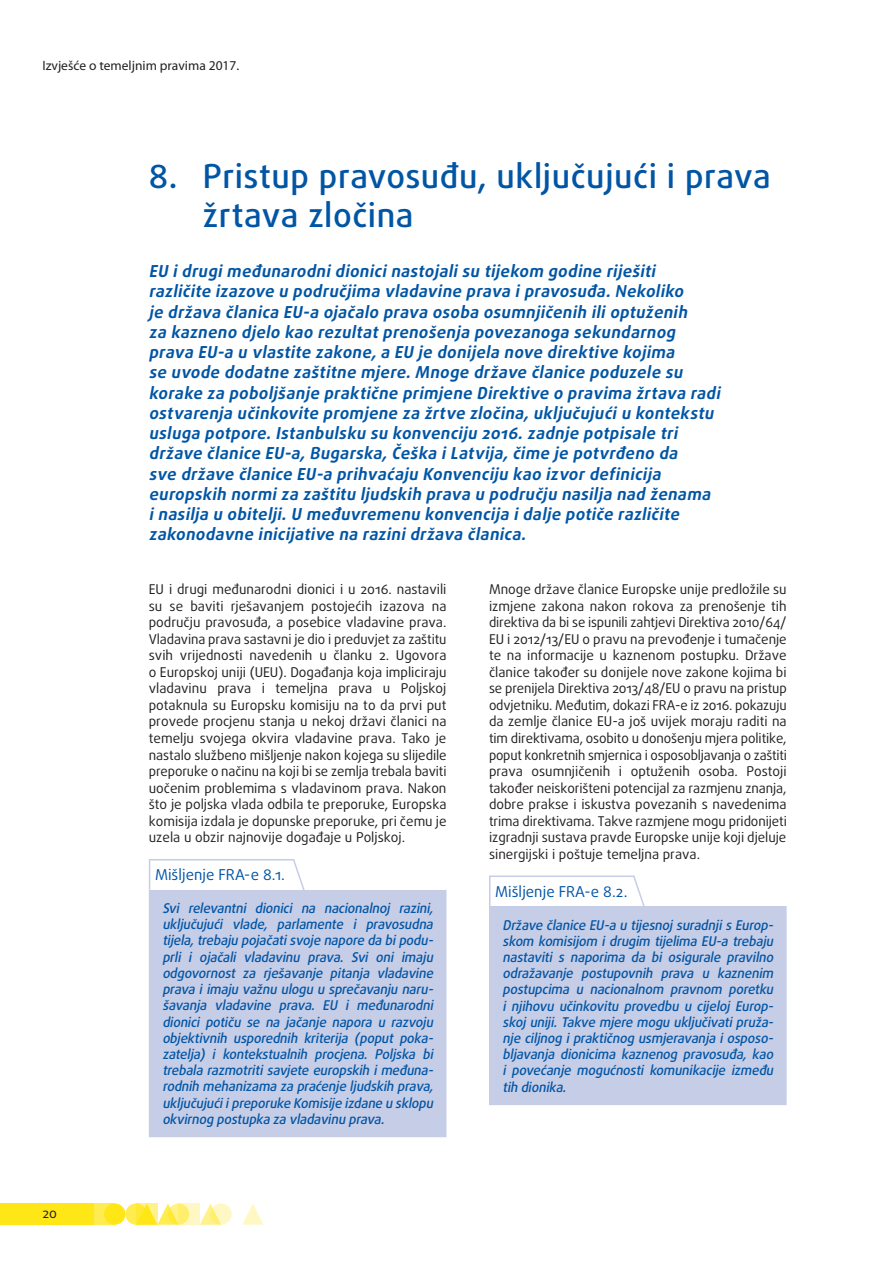
<style>
.page{position:relative;width:893px;height:1263px;background:#fff}
.page>*{position:absolute;margin:0;border:0;box-sizing:border-box;transform-origin:0 0}
.chapter_title{font:500 33px/39.6px "Daxline Pro";letter-spacing:.015em;color:#0155a5}
.intro_chapter{font:italic 700 16.5px/20.2px "Daxline Pro";letter-spacing:.025em;color:#0155a5}
.opinion_header{font:15px "Daxline Pro";color:#0155a5}
.body_text{font:13.5px/16.5px "Daxline Pro";color:#231f20;text-align:justify}
.opinion_text{font:italic 500 13.5px/16.2px "Daxline Pro";letter-spacing:-.01em;color:#0155a5;text-align:justify}
.t1{font:13.5px "Myriad Pro";color:#231f20}
</style>
<div class="page">
<svg style="left:125px;top:1203px;width:22px;height:22px"></svg>
<div style="left:94px;top:1203px;width:21px;height:22px;background:#ffec50"></div>
<div style="left:0;top:1203px;width:94px;height:22px;background:#ffe616"></div>
<svg style="left:200px;top:1203px;width:18px;height:22px"></svg>
<svg style="left:242px;top:1204px;width:21px;height:21px"></svg>
<div style="left:104px;top:1203px;width:21px;height:22px;background:#ffe616;border-radius:50%"></div>
<svg style="left:157px;top:1203px;width:18px;height:22px"></svg>
<svg style="left:168px;top:1203px;width:21px;height:22px"></svg>
<svg style="left:210px;top:1203px;width:22px;height:22px"></svg>
<svg style="left:136px;top:1203px;width:21px;height:22px"></svg>
<svg style="left:179px;top:1203px;width:21px;height:22px"></svg>
<div style="left:150px;top:890px;width:296px;height:246px;background:#c6cde7"></div>
<hr style="left:149px;top:860px;width:1px;height:30px;background:#c6cde7">
<hr style="left:149px;top:859px;width:145px;height:1px;background:#c6cde7">
<hr style="left:149px;top:890px;width:1px;height:246px;background:#c6cde7">
<hr style="left:149px;top:1136px;width:145px;height:1px;background:#c6cde7">
<hr style="left:294px;top:1136px;width:152px;height:1px;background:#c6cde7">
<div style="left:490px;top:906px;width:296px;height:198px;background:#c6cde7"></div>
<hr style="left:785px;top:906px;width:2px;height:197px;background:#c6cde7">
<svg style="left:489px;top:877px;width:1px;height:29px"></svg>
<hr style="left:489px;top:875px;width:145px;height:2px;background:#c6cde7">
<hr style="left:489px;top:906px;width:1px;height:197px;background:#c6cde7">
<hr style="left:489px;top:1103px;width:145px;height:2px;background:#c6cde7">
<hr style="left:634px;top:1103px;width:153px;height:2px;background:#c6cde7">
<svg style="left:292px;top:859px;width:13px;height:31px"></svg>
<svg style="left:632px;top:875px;width:13px;height:31px"></svg>
<p class="t1" style="left:43px;top:57px;width:198px">Izvješće o temeljnim pravima 2017.</p>
<p class="body_text" style="left:43px;top:1205px;width:16px">20</p>
<p class="chapter_title" style="left:203px;top:156px;width:569px;text-indent:-54px">8. Pristup pravosuđu, uključujući i prava žrtava zločina</p>
<p class="intro_chapter" style="left:149px;top:261px;width:577px">EU idrugimeđunarodnidionicinastojalisu tijekom godine riješiti različite izazove u područjima vladavine prava ipravosuđa.Nekoliko<br>je država članica EU-a ojačalo prava osoba osumnjičenih ilioptuženih<br>za kazneno djelo kao rezultatprenošenja povezanoga sekundarnog prava EU-a u vlastite zakone,a EU je donijela nove direktive kojima<br>se uvode dodatne zaštitne mjere.Mnoge države članice poduzele su korake za poboljšanje praktične primjene Direktive o pravima žrtava radi ostvarenja učinkovite promjene za žrtve zločina,uključujućiu kontekstu usluga potpore.Istanbulsku su konvenciju 2016.zadnje potpisale tri države članice EU-a,Bugarska,Češka iLatvija,čime je potvrđeno da<br>sve države članice EU-a prihvaćaju Konvenciju kao izvordefinicija europskih normiza zaštitu ljudskih prava u području nasilja nad ženama inasilja u obitelji.U međuvremenu konvencija idalje potiče različite zakonodavne inicijative na razinidržava članica.</p>
<p class="body_text" style="left:149px;top:581px;width:299px">EU i drugi međunarodni dionici i u 2016. nastavili su se baviti rješavanjem postojećih izazova na području pravosuđa, a posebice vladavine prava.<br>Vladavina prava sastavni je dio i preduvjet za zaštitu svih vrijednosti navedenih u članku 2. Ugovora o Europskoj uniji (UEU). Događanja koja impliciraju vladavinu prava i temeljna prava u Poljskoj potaknula su Europsku komisiju na to da prvi put provede procjenu stanja u nekoj državi članici na temelju svojega okvira vladavine prava. Tako je nastalo službeno mišljenje nakon kojega su slijedile preporuke o načinu na koji bi se zemlja trebala baviti uočenim problemima s vladavinom prava. Nakon što je poljska vlada odbila te preporuke, Europska komisija izdala je dopunske preporuke, pri čemu je uzela u obzir najnovije događaje u Poljskoj.</p>
<p class="opinion_header" style="left:155px;top:865px;width:131px">Mišljenje FRA-e 8.1.</p>
<p class="opinion_text" style="left:162px;top:900px;width:275px">Svi relevantni dionici na nacionalnoj razini, uključujući vlade, parlamente i pravosudna tijela,trebaju pojačatisvoje napore da bipodu&shy;prli i ojačali vladavinu prava. Svi oni imaju odgovornost za rješavanje pitanja vladavine prava i imaju važnu ulogu u sprečavanju naru&shy;šavanja vladavine prava. EU i međunarodni dionici potiču se na jačanje napora u razvoju objektivnih usporednih kriterija (poput poka&shy;zatelja) i kontekstualnih procjena. Poljska bi trebala razmotriti savjete europskih i međuna&shy;rodnih mehanizama za praćenje ljudskih prava, uključujućiipreporuke Komisije izdane u sklopu okvirnog postupka za vladavinu prava.</p>
<p class="body_text" style="left:489px;top:581px;width:299px">Mnoge države članice Europske unije predložile su izmjene zakona nakon rokova za prenošenje tih direktiva da bi se ispunili zahtjevi Direktiva 2010/64/ EU i 2012/13/EU o pravu na prevođenje i tumačenje te na informacije u kaznenom postupku. Države članice također su donijele nove zakone kojima bi se prenijela Direktiva 2013/48/EU o pravu na pristup odvjetniku. Međutim, dokazi FRA-e iz 2016. pokazuju da zemlje članice EU-a još uvijek moraju raditi na tim direktivama, osobito u donošenju mjera politike, poput konkretnih smjernica i osposobljavanja o zaštiti prava osumnjičenih i optuženih osoba. Postoji također neiskorišteni potencijal za razmjenu znanja, dobre prakse i iskustva povezanih s navedenima trima direktivama. Takve razmjene mogu pridonijeti izgradnji sustava pravde Europske unije koji djeluje sinergijski i poštuje temeljna prava.</p>
<p class="opinion_header" style="left:495px;top:881px;width:134px">Mišljenje FRA-e 8.2.</p>
<p class="opinion_text" style="left:502px;top:917px;width:275px">Države članice EU-a u tijesnoj suradnjisEurop&shy;skom komisijom i drugim tijelima EU-a trebaju nastaviti s naporima da bi osigurale pravilno odražavanje postupovnih prava u kaznenim postupcima u nacionalnom pravnom poretku i njihovu učinkovitu provedbu u cijeloj Europ&shy;skoj uniji. Takve mjere mogu uključivati pruža&shy;nje ciljnog i praktičnog usmjeravanja i osposo&shy;bljavanja dionicima kaznenog pravosuđa, kao i povećanje mogućnosti komunikacije između tih dionika.</p>
</div>
